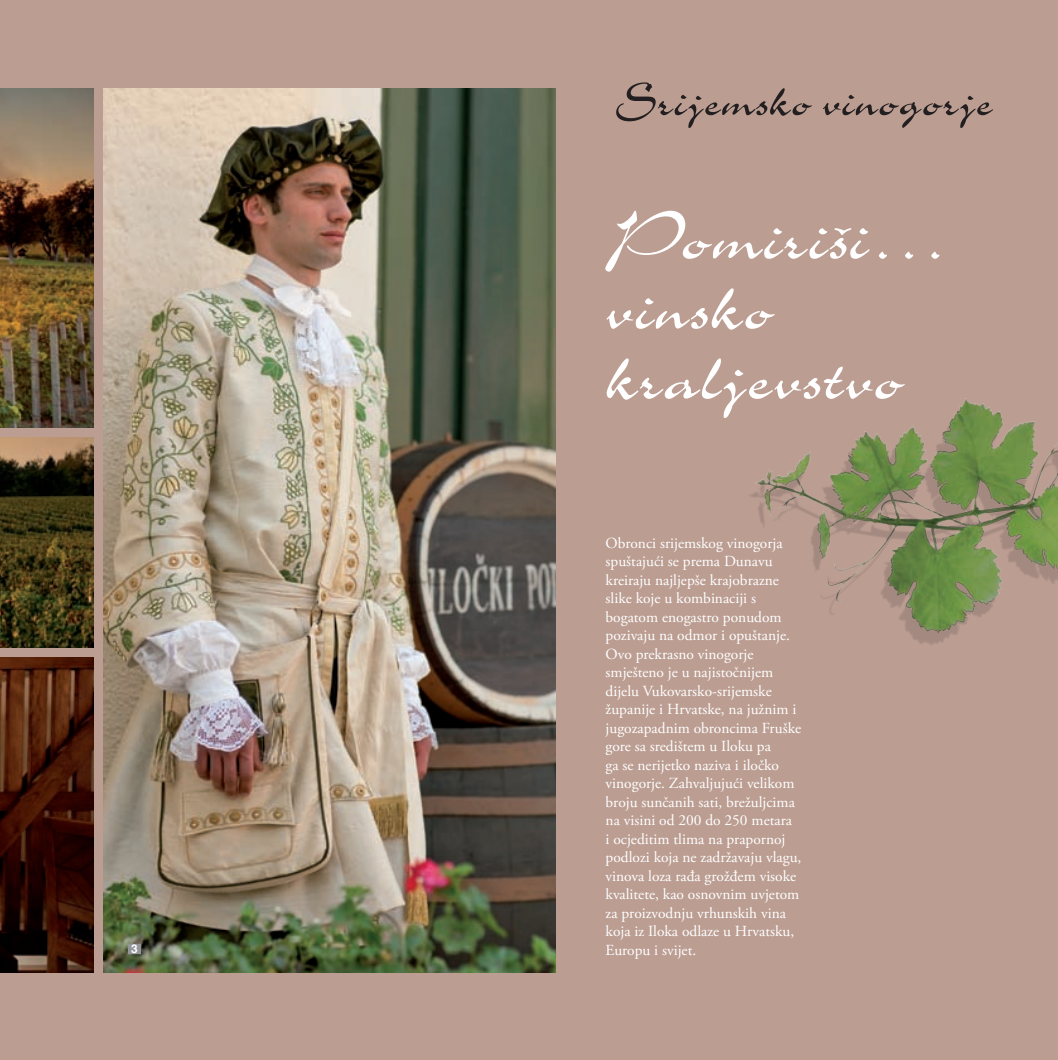
<style>
.page{position:relative;width:1058px;height:1060px;background:#fff}
.page>*{position:absolute;margin:0;border:0;box-sizing:border-box;transform-origin:0 0}
.t1{font:78.75px/70px "Charme";color:#fff}
.t2{font:52.5px "Charme";color:#231f20}
.t3{font:15.4px/18.6px "Adobe Garamond Pro";color:#fff}
.t4{font:700 11.9px "Helvetica";color:#fff}
</style>
<div class="page">
<div style="left:0;top:0;width:1057px;height:1059px;background:#bb9d92"></div>
<img style="left:0;top:88px;width:94px;height:560px">
<img style="left:0;top:657px;width:94px;height:315px">
<img style="left:103px;top:88px;width:452px;height:884px">
<div style="left:0;top:428px;width:95px;height:9px;background:#bb9d92"></div>
<img style="left:750px;top:398px;width:307px;height:247px">
<div style="left:128px;top:943px;width:13px;height:11px;background:#939598"></div>
<h2 class="t2" style="left:615px;top:75px;width:379px">Srijemsko vinogorje</h2>
<h1 class="t1" style="left:605px;top:203px;width:344px">Pomiriši… vinsko kraljevstvo</h1>
<p class="t3" style="left:605px;top:534px;width:197px">Obronci srijemskog vinogorja spuštajući se prema Dunavu kreiraju najljepše krajobrazne slike koje u kombinaciji s bogatom enogastro ponudom pozivaju na odmor i opuštanje.<br>Ovo prekrasno vinogorje smješteno je u najistočnijem dijelu Vukovarsko-srijemske županije i Hrvatske, na južnim i jugozapadnim obroncima Fruške gore sa središtem u Iloku pa<br>ga se nerijetko naziva i iločko vinogorje. Zahvaljujući velikom broju sunčanih sati, brežuljcima na visini od 200 do 250 metara<br>i ocjeditim tlima na prapornoj podlozi koja ne zadržavaju vlagu, vinova loza rađa grožđem visoke kvalitete, kao osnovnim uvjetom za proizvodnju vrhunskih vina koja iz Iloka odlaze u Hrvatsku,</p>
<p class="t4" style="left:131px;top:939px;width:8px">3</p>
<p class="t3" style="left:605px;top:941px;width:92px">Europu i svijet.</p>
</div>
